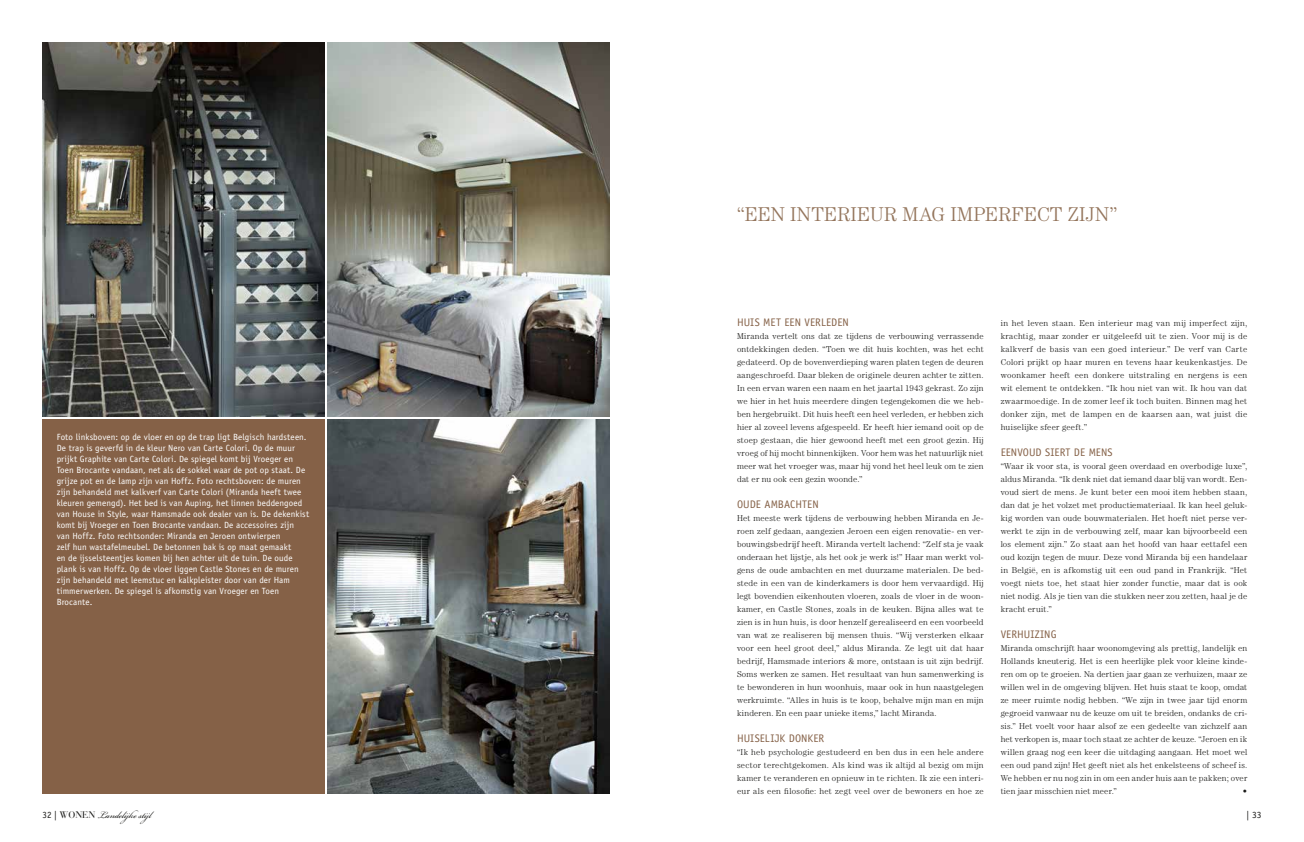
<style>
.page{position:relative;width:1304px;height:842px;background:#fff}
.page>*{position:absolute;margin:0;border:0;box-sizing:border-box;transform-origin:0 0}
.t1{font:300 20px "Century Std";letter-spacing:-.01em;color:#94755c}
.t2{font:15px "Bickham Script Pro";color:#1a1a18;scale:.95 1}
.t3{font:11px "Officina Sans Std";letter-spacing:.01em;color:#856147}
.t4{font:9.5px "Officina Sans Std";color:#1a1a18;scale:.95 1}
.t5{font:9px/11px "Officina Sans Std";letter-spacing:.01em;color:#fff}
.t6{font:300 8.5px/13px "Century Std";letter-spacing:.025em;color:#1a1a18;text-align:justify}
.s1{font-family:"Officina Sans Std";font-size:9.5px}
.s2{font-family:"Bauer Bodoni";font-size:9.5px}
</style>
<div class="page">
<img style="left:327px;top:420px;width:282px;height:374px">
<div style="left:43px;top:420px;width:282px;height:374px;background:#856147"></div>
<img style="left:327px;top:43px;width:282px;height:374px">
<img style="left:43px;top:43px;width:282px;height:374px">
<p class="t5" style="left:57px;top:432px;width:254px">Foto linksboven: op de vloer en op de trap ligt Belgisch hardsteen.<br>De trap is geverfd in de kleur Nero van Carte Colori. Op de muur prijkt Graphite van Carte Colori. De spiegel komt bij Vroeger en Toen Brocante vandaan, net als de sokkel waar de pot op staat. De grijze pot en de lamp zijn van Hoffz. Foto rechtsboven: de muren zijn behandeld met kalkverf van Carte Colori (Miranda heeft twee kleuren gemengd). Het bed is van Auping, het linnen beddengoed van House in Style, waar Hamsmade ook dealer van is. De dekenkist komt bij Vroeger en Toen Brocante vandaan. De accessoires zijn van Hoffz. Foto rechtsonder: Miranda en Jeroen ontwierpen<br>zelf hun wastafelmeubel. De betonnen bak is op maat gemaakt<br>en de ijsselsteentjes komen bij hen achter uit de tuin. De oude plank is van Hoffz. Op de vloer liggen Castle Stones en de muren zijn behandeld met leemstuc en kalkpleister door van der Ham timmerwerken. De spiegel is afkomstig van Vroeger en Toen Brocante.</p>
<h1 class="t1" style="left:737px;top:202px;width:342px">“Een interieur mag imperfect zijn</h1>
<h1 class="t1" style="left:1109px;top:202px;width:9px">”</h1>
<p class="t3" style="left:737px;top:316px;width:33px">Huis met</p>
<p class="t3" style="left:784px;top:316px;width:66px">een verleden</p>
<p class="t6" style="left:737px;top:329px;width:248px">Miranda vertelt ons dat ze tijdens de verbouwing verrassende ontdekkingen deden. “Toen we dit huis kochten, was het echt gedateerd. Op de bovenverdieping waren platen tegen de deuren aangeschroefd. Daar bleken de originele deuren achter te zitten.<br>In een ervan waren een naam en het jaartal 1943 gekrast. Zo zijn we hier in het huis meerdere dingen tegengekomen die we heb&shy;ben hergebruikt. Dit huis heeft een heel verleden, er hebben zich hier al zoveel levens afgespeeld. Er heeft hier iemand ooit op de stoep gestaan, die hier gewoond heeft met een groot gezin. Hij vroeg of hij mocht binnenkijken. Voor hem was het natuurlijk niet meer wat het vroeger was, maar hij vond het heel leuk om te zien dat er nu ook een gezin woonde.”</p>
<p class="t3" style="left:737px;top:498px;width:35px">Oude ambachte</p>
<p class="t3" style="left:812px;top:498px;width:8px">n</p>
<p class="t6" style="left:737px;top:511px;width:248px">Het meeste werk tijdens de verbouwing hebben Miranda en Je&shy;roen zelf gedaan, aangezien Jeroen een eigen renovatie- en ver&shy;bouwingsbedrijf heeft. Miranda vertelt lachend: “Zelf sta je vaak onderaan het lijstje, als het ook je werk is!” Haar man werkt vol&shy;gens de oude ambachten en met duurzame materialen. De bed&shy;stede in een van de kinderkamers is door hem vervaardigd. Hij legt bovendien eikenhouten vloeren, zoals de vloer in de woon&shy;kamer, en Castle Stones, zoals in de keuken. Bijna alles wat te zien is in hun huis, is door henzelf gerealiseerd en een voorbeeld van wat ze realiseren bij mensen thuis. “Wij versterken elkaar voor een heel groot deel,” aldus Miranda. Ze legt uit dat haar bedrijf, Hamsmade interiors &amp; more, ontstaan is uit zijn bedrijf.<br>Soms werken ze samen. Het resultaat van hun samenwerking is te bewonderen in hun woonhuis, maar ook in hun naastgelegen werkruimte. “Alles in huis is te koop, behalve mijn man en mijn kinderen. En een paar unieke items,” lacht Miranda.</p>
<p class="t3" style="left:737px;top:732px;width:83px">Huiselij k donker</p>
<p class="t6" style="left:737px;top:745px;width:248px">“Ik heb psychologie gestudeerd en ben dus in een hele andere sector terechtgekomen. Als kind was ik altijd al bezig om mijn kamer te veranderen en opnieuw in te richten. Ik zie een interi&shy;eur als een filosofie: het zegt veel over de bewoners en hoe ze</p>
<p class="t6" style="left:1001px;top:316px;width:248px">in het leven staan. Een interieur mag van mij imperfect zijn, krachtig, maar zonder er uitgeleefd uit te zien. Voor mij is de kalkverf de basis van een goed interieur.” De verf van Carte Colori prijkt op haar muren en tevens haar keukenkastjes. De woonkamer heeft een donkere uitstraling en nergens is een wit element te ontdekken. “Ik hou niet van wit. Ik hou van dat zwaarmoedige. In de zomer leef ik toch buiten. Binnen mag het donker zijn, met de lampen en de kaarsen aan, wat juist die huiselijke sfeer geeft.”</p>
<p class="t3" style="left:1001px;top:446px;width:51px">Eenvoud siert</p>
<p class="t3" style="left:1074px;top:446px;width:39px">de mens</p>
<p class="t6" style="left:1001px;top:459px;width:248px">“Waar ik voor sta, is vooral geen overdaad en overbodige luxe”, aldus Miranda. “Ik denk niet dat iemand daar blij van wordt. Een&shy;voud siert de mens. Je kunt beter een mooi item hebben staan, dan dat je het volzet met productiemateriaal. Ik kan heel geluk&shy;kig worden van oude bouwmaterialen. Het hoeft niet perse ver&shy;werkt te zijn in de verbouwing zelf, maar kan bijvoorbeeld een los element zijn.” Zo staat aan het hoofd van haar eettafel een oud kozijn tegen de muur. Deze vond Miranda bij een handelaar in België, en is afkomstig uit een oud pand in Frankrijk. “Het voegt niets toe, het staat hier zonder functie, maar dat is ook niet nodig. Als je tien van die stukken neer zou zetten, haal je de kracht eruit.”</p>
<p class="t3" style="left:1001px;top:628px;width:56px">Verh uizing</p>
<p class="t6" style="left:1001px;top:641px;width:248px">Miranda omschrijft haar woonomgeving als prettig, landelijk en Hollands kneuterig. Het is een heerlijke plek voor kleine kinde&shy;ren om op te groeien. Na dertien jaar gaan ze verhuizen, maar ze willen wel in de omgeving blijven. Het huis staat te koop, omdat ze meer ruimte nodig hebben. “We zijn in twee jaar tijd enorm gegroeid vanwaar nu de keuze om uit te breiden, ondanks de cri&shy;sis.” Het voelt voor haar alsof ze een gedeelte van zichzelf aan het verkopen is, maar toch staat ze achter de keuze. “Jeroen en ik willen graag nog een keer die uitdaging aangaan. Het moet wel een oud pand zijn! Het geeft niet als het enkelsteens of scheef is.<br>We hebben er nu nog zin in om een ander huis aan te pakken; over tien jaar misschien niet meer.”</p>
<p class="t6" style="left:1243px;top:784px;width:6px">•</p>
<h2 class="t2" style="left:43px;top:804px;width:122px"><span class="s1">32 |</span> <span class="s2">WONEN</span> Landelijke stijl</h2>
<p class="t4" style="left:1247px;top:809px;width:17px">| 33</p>
</div>
